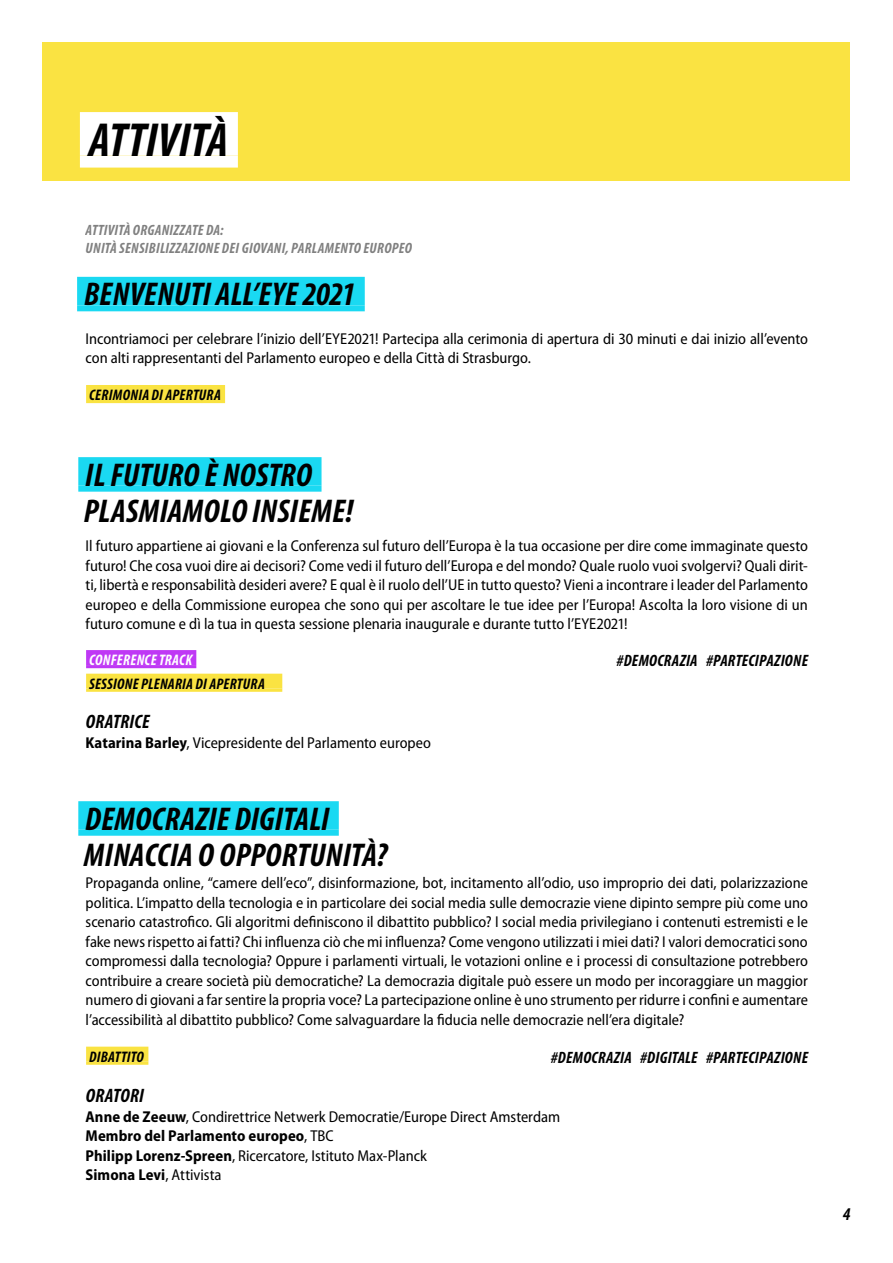
<style>
.page{position:relative;width:893px;height:1263px;background:#fff}
.page>*{position:absolute;margin:0;border:0;box-sizing:border-box;transform-origin:0 0}
.Header_9{font:italic 700 condensed 48px "Myriad Pro";letter-spacing:-.005em;color:#000}
.Header_3{font:italic 700 condensed 33px "Myriad Pro";letter-spacing:.01em;color:#000}
.Subheader_3{font:italic 700 condensed 33px "Myriad Pro";letter-spacing:.01em;color:#000}
.Speakers{font:italic 700 condensed 19.5px "Myriad Pro";letter-spacing:.01em;color:#000}
.t1{font:italic 700 condensed 18px "Myriad Pro";color:#000}
.Hashtag{font:italic 700 condensed 16.5px "Myriad Pro";letter-spacing:.015em;color:#000}
.Body{font:semi-condensed 15.75px/19.5px "Myriad Pro";color:#000;text-align:justify}
.Body-2{font:700 semi-condensed 15.75px "Myriad Pro";letter-spacing:.005em;color:#000}
.T__Panel_Discussion{font:italic 700 condensed 15.3px "Myriad Pro";letter-spacing:.015em;color:#000}
.T__Conference_track{font:italic 700 condensed 15.3px "Myriad Pro";letter-spacing:.015em;color:#fff}
.t2{font:italic 700 condensed 15px/18px "Myriad Pro";letter-spacing:.02em;color:#000}
.s1{font-weight:700}
.s2{font-weight:400}
</style>
<div class="page">
<div style="left:77px;top:277px;width:288px;height:28px;background:#1ad9f2"></div>
<div style="left:77px;top:305px;width:288px;height:6px;background:#1ad9f2"></div>
<div style="left:86px;top:385px;width:139px;height:15px;background:#fae342"></div>
<hr style="left:86px;top:400px;width:139px;height:3px;background:#fae342">
<div style="left:86px;top:650px;width:110px;height:15px;background:#bf38f5"></div>
<hr style="left:86px;top:665px;width:110px;height:3px;background:#bf38f5">
<div style="left:86px;top:674px;width:196px;height:15px;background:#fae342"></div>
<hr style="left:86px;top:689px;width:196px;height:3px;background:#fae342">
<div style="left:86px;top:1047px;width:62px;height:15px;background:#fae342"></div>
<hr style="left:86px;top:1062px;width:62px;height:3px;background:#fae342">
<div style="left:78px;top:801px;width:261px;height:29px;background:#1ad9f2"></div>
<div style="left:78px;top:830px;width:261px;height:6px;background:#1ad9f2"></div>
<div style="left:78px;top:457px;width:244px;height:29px;background:#1ad9f2"></div>
<div style="left:78px;top:486px;width:244px;height:6px;background:#1ad9f2"></div>
<div style="left:43px;top:42px;width:807px;height:139px;background:#fae342"></div>
<div style="left:80px;top:112px;width:158px;height:44px;background:#fff"></div>
<div style="left:80px;top:156px;width:158px;height:12px;background:#fff"></div>
<h2 class="Header_9" style="left:89px;top:114px;width:141px">ATTIVITÀ</h2>
<p class="t2" style="left:86px;top:221px;width:328px">ATTIVITÀ ORGANIZZATE DA:<br>UNITÀ SENSIBILIZZAZIONE DEI GIOVANI, PARLAMENTO EUROPEO</p>
<h3 class="Header_3" style="left:84px;top:277px;width:273px">BENVENUTI ALL’EYE 2021</h3>
<p class="Body" style="left:86px;top:329px;width:724px">Incontriamoci per celebrare l’inizio dell’EYE2021! Partecipa alla cerimonia di apertura di 30 minuti e dai inizio all’evento con alti rappresentanti del Parlamento europeo e della Città di Strasburgo.</p>
<p class="T__Panel_Discussion" style="left:89px;top:387px;width:133px">CERIMONIA DI APERTURA</p>
<h3 class="Header_3" style="left:85px;top:457px;width:228px">IL FUTURO È NOSTRO</h3>
<h3 class="Subheader_3" style="left:84px;top:494px;width:271px">PLASMIAMOLO INSIEME!</h3>
<p class="Body" style="left:86px;top:536px;width:724px">Il futuro appartiene ai giovani e la Conferenza sul futuro dell’Europa è la tua occasione per dire come immaginate questo futuro! Che cosa vuoi dire ai decisori? Come vedi il futuro dell’Europa e del mondo? Quale ruolo vuoi svolgervi? Quali dirit&shy;ti, libertà e responsabilità desideri avere? E qual è il ruolo dell’UE in tutto questo? Vieni a incontrare i leader del Parlamento europeo e della Commissione europea che sono qui per ascoltare le tue idee per l’Europa! Ascolta la loro visione di un futuro comune e dì la tua in questa sessione plenaria inaugurale e durante tutto l’EYE2021!</p>
<p class="T__Conference_track" style="left:89px;top:652px;width:105px">CONFERENCE TRACK</p>
<p class="T__Panel_Discussion" style="left:89px;top:675px;width:177px">SESSIONE PLENARIA DI APERTURA</p>
<p class="Speakers" style="left:86px;top:711px;width:65px">ORATRICE</p>
<p class="Body" style="left:86px;top:733px;width:347px"><span class="s1">Katarina Barley</span>, Vicepresidente del Parlamento europeo</p>
<h3 class="Header_3" style="left:85px;top:801px;width:246px">DEMOCRAZIE DIGITALI</h3>
<h3 class="Subheader_3" style="left:84px;top:838px;width:305px">MINACCIA O OPPORTUNITÀ?</h3>
<p class="Hashtag" style="left:617px;top:652px;width:193px">#DEMOCRAZIA #PARTECIPAZIONE</p>
<p class="Body" style="left:86px;top:874px;width:724px">Propaganda online, “camere dell’eco”, disinformazione, bot, incitamento all’odio, uso improprio dei dati, polarizzazione politica. L’impatto della tecnologia e in particolare dei social media sulle democrazie viene dipinto sempre più come uno scenario catastrofico. Gli algoritmi definiscono il dibattito pubblico? I social media privilegiano i contenuti estremisti e le fake news rispetto ai fatti? Chi influenza ciò che mi influenza? Come vengono utilizzati i miei dati? I valori democratici sono compromessi dalla tecnologia? Oppure i parlamenti virtuali, le votazioni online e i processi di consultazione potrebbero contribuire a creare società più democratiche? La democrazia digitale può essere un modo per incoraggiare un maggior numero di giovani a far sentire la propria voce? La partecipazione online è uno strumento per ridurre i confini e aumentare l’accessibilità al dibattito pubblico? Come salvaguardare la fiducia nelle democrazie nell’era digitale?</p>
<p class="T__Panel_Discussion" style="left:89px;top:1048px;width:56px">DIBATTITO</p>
<p class="Hashtag" style="left:551px;top:1048px;width:259px">#DEMOCRAZIA #DIGITALE #PARTECIPAZIONE</p>
<p class="Speakers" style="left:86px;top:1085px;width:60px">ORATORI</p>
<p class="Body" style="left:86px;top:1107px;width:476px"><span class="s1">Anne de Zeeuw</span>, Condirettrice Netwerk Democratie/Europe Direct Amsterdam</p>
<p class="Body-2" style="left:86px;top:1127px;width:250px">Membro del Parlamento europeo<span class="s2">, TBC</span></p>
<p class="Body" style="left:86px;top:1146px;width:343px"><span class="s1">Philipp Lorenz-Spreen</span>, Ricercatore, Istituto Max-Planck</p>
<p class="Body-2" style="left:86px;top:1166px;width:138px">Simona Levi<span class="s2">, Attivista</span></p>
<p class="t1" style="left:843px;top:1205px;width:9px">4</p>
</div>
